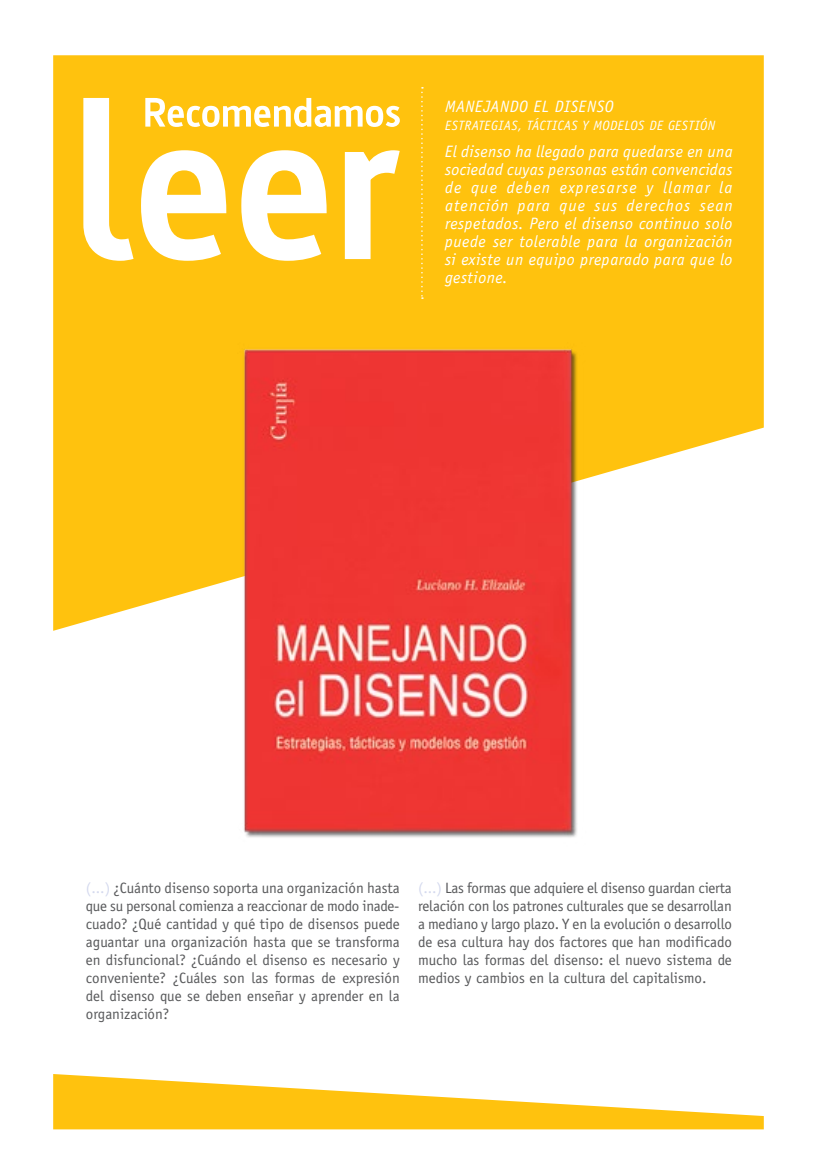
<style>
.page{position:relative;width:817px;height:1161px;background:#fff}
.page>*{position:absolute;margin:0;border:0;box-sizing:border-box;transform-origin:0 0}
.t1{font:italic 16.5px/18px "Officina Sans Std";letter-spacing:.03em;color:#fff;text-align:justify}
.t2{font:15px/18px "Officina Sans Std";color:#58595b;text-align:justify}
.t3{font:italic 13.5px "Officina Sans Std";letter-spacing:.03em;color:#fff}
.s1{color:#d4d9ee}
</style>
<div class="page">
<svg style="left:53px;top:1074px;width:710px;height:55px;fill:#ffc20e"></svg>
<svg style="left:53px;top:55px;width:710px;height:576px;background:#ffca2f"></svg>
<img style="left:225px;top:331px;width:365px;height:507px">
<svg style="left:145px;top:98px;width:255px;height:29px"></svg>
<svg style="left:83px;top:98px;width:50px;height:163px"></svg>
<svg style="left:141px;top:150px;width:85px;height:111px"></svg>
<svg style="left:241px;top:150px;width:85px;height:111px"></svg>
<svg style="left:345px;top:150px;width:54px;height:109px"></svg>
<svg style="left:421px;top:87px;width:2px;height:212px"></svg>
<p class="t1" style="left:445px;top:98px;width:170px">Manejando el disenso</p>
<p class="t3" style="left:445px;top:118px;width:272px">Estrategias, tácticas y modelos de gestión</p>
<p class="t1" style="left:445px;top:143px;width:289px">El disenso ha llegado para quedarse en una sociedad cuyas personas están convencidas de que deben expresarse y llamar la atención para que sus derechos sean respetados. Pero el disenso continuo solo puede ser tolerable para la organización si existe un equipo preparado para que lo gestione.</p>
<p class="t2" style="left:86px;top:878px;width:315px"><span class="s1">(...)</span> ¿Cuánto disenso soporta una organización hasta que su personal comienza a reaccionar de modo inade&shy;cuado? ¿Qué cantidad y qué tipo de disensos puede aguantar una organización hasta que se transforma en disfuncional? ¿Cuándo el disenso es necesario y conveniente? ¿Cuáles son las formas de expresión del disenso que se deben enseñar y aprender en la organización?</p>
<p class="t2" style="left:418px;top:878px;width:315px"><span class="s1">(...)</span> Las formas que adquiere el disenso guardan cierta relación con los patrones culturales que se desarrollan a mediano y largo plazo. Y en la evolución o desarrollo de esa cultura hay dos factores que han modificado mucho las formas del disenso: el nuevo sistema de medios y cambios en la cultura del capitalismo.</p>
</div>
